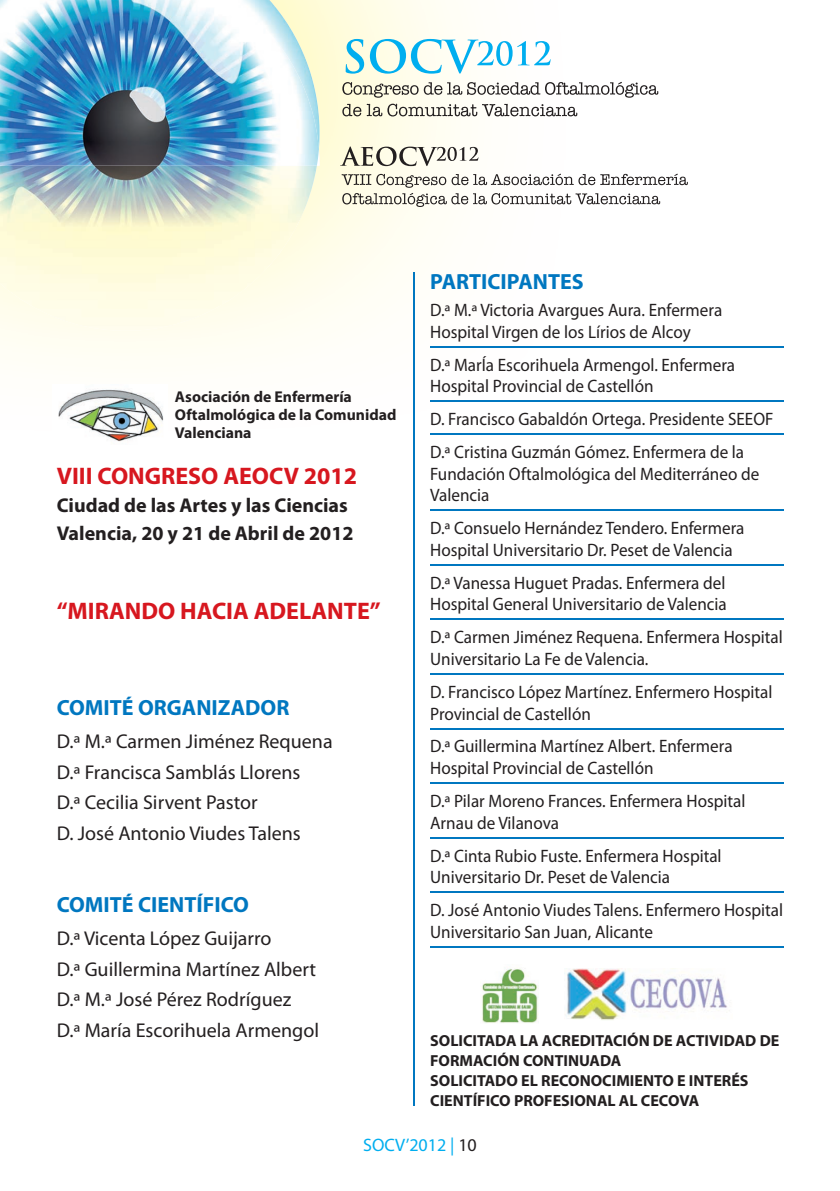
<style>
.page{position:relative;width:840px;height:1191px;background:#fff}
.page>*{position:absolute;margin:0;border:0;box-sizing:border-box;transform-origin:0 0}
.t1{font:700 24px "Myriad Pro";color:#d7171f}
.t2{font:700 22px "Myriad Pro";color:#0077c0}
.t3{font:20px/30.4px "Myriad Pro";color:#231f20}
.t4{font:700 20px/27.6px "Myriad Pro";color:#231f20}
.t5{font:18px/21.6px "Myriad Pro";color:#231f20;scale:.95 1}
.t6{font:18px "Myriad Pro";color:#00aeef}
.t7{font:700 16px/20px "Myriad Pro";color:#231f20}
.t8{font:700 15.6px/17.6px "Myriad Pro";color:#231f20}
.s1{color:#231f20}
</style>
<div class="page">
<img style="left:0;top:0;width:638px;height:483px">
<img style="left:0;top:166px;width:319px;height:165px">
<img style="left:0;top:0;width:319px;height:166px">
<svg style="left:342px;top:104px;width:235px;height:12px"></svg>
<svg style="left:342px;top:82px;width:316px;height:16px"></svg>
<svg style="left:345px;top:39px;width:205px;height:35px"></svg>
<svg style="left:341px;top:174px;width:346px;height:33px"></svg>
<svg style="left:340px;top:146px;width:138px;height:20px"></svg>
<hr style="left:430px;top:346px;width:352px;height:1px;background:#0077c0">
<hr style="left:430px;top:401px;width:352px;height:1px;background:#0077c0">
<hr style="left:430px;top:433px;width:352px;height:1px;background:#0077c0">
<hr style="left:430px;top:510px;width:352px;height:1px;background:#0077c0">
<hr style="left:430px;top:564px;width:352px;height:1px;background:#0077c0">
<hr style="left:430px;top:619px;width:352px;height:1px;background:#0077c0">
<hr style="left:430px;top:673px;width:352px;height:1px;background:#0077c0">
<hr style="left:430px;top:728px;width:352px;height:1px;background:#0077c0">
<hr style="left:430px;top:782px;width:352px;height:1px;background:#0077c0">
<hr style="left:430px;top:837px;width:352px;height:1px;background:#0077c0">
<hr style="left:430px;top:891px;width:352px;height:1px;background:#0077c0">
<hr style="left:430px;top:946px;width:352px;height:1px;background:#0077c0">
<img style="left:52px;top:384px;width:116px;height:60px">
<img style="left:481px;top:968px;width:57px;height:55px">
<img style="left:564px;top:969px;width:163px;height:51px">
<hr style="left:413px;top:272px;width:1px;height:834px;background:#0077c0">
<p class="t8" style="left:175px;top:388px;width:223px">Asociación de Enfermería<br>Oftalmológica de la Comunidad<br>Valenciana</p>
<h1 class="t1" style="left:57px;top:460px;width:302px">VIII CONGRESO AEOCV 2012</h1>
<p class="t4" style="left:57px;top:490px;width:298px">Ciudad de las Artes y las Ciencias<br>Valencia, 20 y 21 de Abril de 2012</p>
<h1 class="t1" style="left:57px;top:595px;width:325px">“MIRANDO HACIA ADELANTE”</h1>
<p class="t2" style="left:57px;top:693px;width:234px">COMITÉ ORGANIZADOR</p>
<p class="t3" style="left:57px;top:726px;width:277px">D.ª M.ª Carmen Jiménez Requena<br>D.ª Francisca Samblás Llorens<br>D.ª Cecilia Sirvent Pastor<br>D. José Antonio Viudes Talens</p>
<p class="t2" style="left:57px;top:890px;width:194px">COMITÉ CIENTÍFICO</p>
<p class="t3" style="left:57px;top:922px;width:264px">D.ª Vicenta López Guijarro<br>D.ª Guillermina Martínez Albert<br>D.ª M.ª José Pérez Rodríguez<br>D.ª María Escorihuela Armengol</p>
<p class="t2" style="left:430px;top:267px;width:155px">PARTICIPANTES</p>
<p class="t5" style="left:430px;top:299px;width:309px">D.ª M.ª Victoria Avargues Aura. Enfermera<br>Hospital Virgen de los Lírios de Alcoy</p>
<p class="t5" style="left:430px;top:353px;width:322px">D.ª MarÍa Escorihuela Armengol. Enfermera<br>Hospital Provincial de Castellón</p>
<p class="t5" style="left:430px;top:402px;width:362px;line-height:33px">D. Francisco Gabaldón Ortega. Presidente SEEOF<br>D.ª Cristina Guzmán Gómez. Enfermera de la</p>
<p class="t5" style="left:430px;top:462px;width:347px">Fundación Oftalmológica del Mediterráneo de<br>Valencia</p>
<p class="t5" style="left:430px;top:517px;width:332px">D.ª Consuelo Hernández Tendero. Enfermera<br>Hospital Universitario Dr. Peset de Valencia</p>
<p class="t5" style="left:430px;top:571px;width:313px">D.ª Vanessa Huguet Pradas. Enfermera del<br>Hospital General Universitario de Valencia</p>
<p class="t5" style="left:430px;top:626px;width:372px">D.ª Carmen Jiménez Requena. Enfermera Hospital<br>Universitario La Fe de Valencia.</p>
<p class="t5" style="left:430px;top:681px;width:362px">D. Francisco López Martínez. Enfermero Hospital<br>Provincial de Castellón</p>
<p class="t5" style="left:430px;top:735px;width:319px">D.ª Guillermina Martínez Albert. Enfermera<br>Hospital Provincial de Castellón</p>
<p class="t5" style="left:430px;top:790px;width:333px">D.ª Pilar Moreno Frances. Enfermera Hospital<br>Arnau de Vilanova</p>
<p class="t5" style="left:430px;top:844px;width:308px">D.ª Cinta Rubio Fuste. Enfermera Hospital<br>Universitario Dr. Peset de Valencia</p>
<p class="t5" style="left:430px;top:899px;width:373px">D. José Antonio Viudes Talens. Enfermero Hospital<br>Universitario San Juan, Alicante</p>
<p class="t7" style="left:430px;top:1029px;width:350px">SOLICITADA LA ACREDITACIÓN DE ACTIVIDAD DE FORMACIÓN CONTINUADA<br>SOLICITADO EL RECONOCIMIENTO E INTERÉS CIENTÍFICO PROFESIONAL AL CECOVA</p>
<p class="t6" style="left:363px;top:1134px;width:115px">SOCV’2012 | <span class="s1">10</span></p>
</div>
